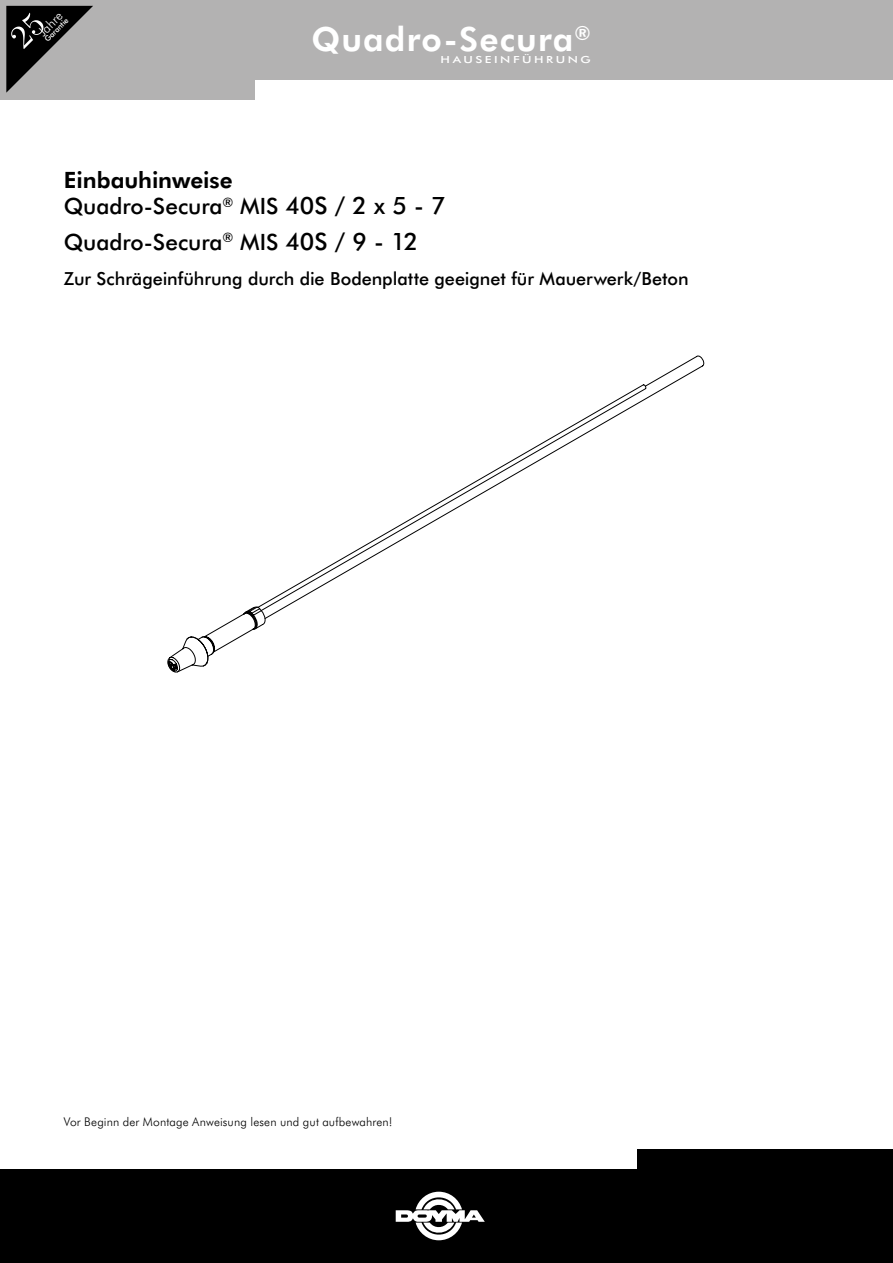
<style>
.page{position:relative;width:893px;height:1263px;background:#fff}
.page>*{position:absolute;margin:0;border:0;box-sizing:border-box;transform-origin:0 0}
.t1{font:700 33.45px "Futura BT";letter-spacing:.035em;color:#fff}
.t2{font:500 22.5px/26.7px "Futura BT";color:#000}
.t3{font:500 18px "Futura BT";letter-spacing:-.005em;color:#000}
.t4{font:300 13.05px "Futura BT";color:#fff}
.t5{font:300 12px "Futura BT";letter-spacing:.01em;color:#000}
.t6{font:500 9.75px "Futura BT";letter-spacing:.2em;color:#fff;scale:1.3 1}
.t7{font:500 7.65px "Futura BT";color:#fff}
.s1{font-weight:700}
.s2{font-size:24px}
</style>
<div class="page">
<div style="left:0;top:0;width:893px;height:80px;background:#b3b2b2"></div>
<div style="left:0;top:72px;width:254px;height:28px;background:#b3b2b2"></div>
<div style="left:0;top:1169px;width:893px;height:94px;background:#000"></div>
<div style="left:637px;top:1149px;width:256px;height:44px;background:#000"></div>
<svg style="left:396px;top:1192px;width:89px;height:48px"></svg>
<svg style="left:174px;top:384px;width:472px;height:289px"></svg>
<svg style="left:167px;top:606px;width:99px;height:66px"></svg>
<svg style="left:6px;top:6px;width:87px;height:87px"></svg>
<p class="t4" style="left:34px;top:28px;width:30px;rotate:-45deg">Jahre</p>
<p class="t7" style="left:43px;top:37px;width:31px;rotate:-45deg">Garantie</p>
<h1 class="t1" style="left:311px;top:16px;width:281px">Quadro-Secura<sup>®</sup></h1>
<p class="t6" style="left:441px;top:53px;width:117px">HAUSEINFÜHRUNG</p>
<p class="t2" style="left:64px;top:165px;width:383px"><span class="s1">Einbauhinweise<br></span>Quadro-Secura<sup>®</sup> MIS <span class="s2">40S / 2 x 5 - 7</span></p>
<p class="t2" style="left:64px;top:227px;width:356px">Quadro-Secura<sup>®</sup> MIS <span class="s2">40S / 9 - 12</span></p>
<p class="t3" style="left:64px;top:266px;width:626px">Zur Schrägeinführung durch die Bodenplatte geeignet für Mauerwerk/Beton</p>
<p class="t5" style="left:64px;top:1114px;width:330px">Vor Beginn der Montage Anweisung lesen und gut aufbewahren!</p>
</div>
